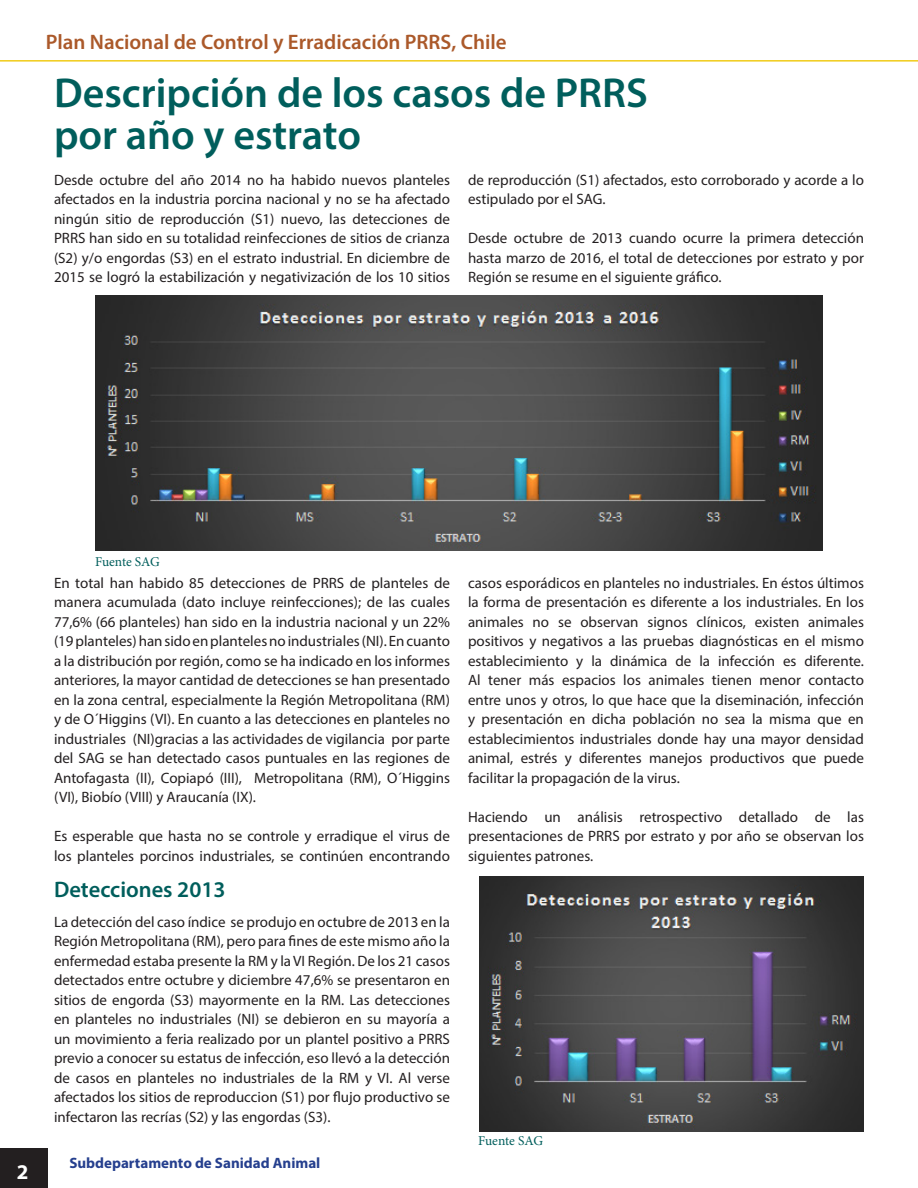
<style>
.page{position:relative;width:918px;height:1188px;background:#fff}
.page>*{position:absolute;margin:0;border:0;box-sizing:border-box;transform-origin:0 0}
.Head_1{font:600 42px/42px "Myriad Pro";color:#005e5c}
.Head_1-2{font:600 22.5px "Myriad Pro";color:#005e5c}
.t1{font:600 21px "Myriad Pro";color:#ab592a}
.t2{font:700 21px "Myriad Pro";color:#fff}
.Body{font:15px/19.5px "Myriad Pro";color:#231f20;text-align:justify}
.t3{font:700 15px "Myriad Pro";color:#253f8e}
.t4{font:13.5px "Minion Pro";letter-spacing:-.005em;color:#005e5c}
</style>
<div class="page">
<hr style="left:0;top:60px;width:918px;height:2px;background:#f0cb18">
<div style="left:0;top:1149px;width:47px;height:39px;background:#231f20"></div>
<img style="left:479px;top:877px;width:385px;height:255px">
<img style="left:96px;top:296px;width:727px;height:255px">
<h3 class="t1" style="left:46px;top:29px;width:462px">Plan Nacional de Control y Erradicación PRRS, Chile</h3>
<p class="Head_1" style="left:54px;top:71px;width:595px">Descripción de los casos de PRRS por año y estrato</p>
<p class="Body" style="left:54px;top:170px;width:398px">Desde octubre del año 2014 no ha habido nuevos planteles afectados en la industria porcina nacional y no se ha afectado ningún sitio de reproducción (S1) nuevo, las detecciones de PRRS han sido en su totalidad reinfecciones de sitios de crianza (S2) y/o engordas (S3) en el estrato industrial. En diciembre de 2015 se logró la estabilización y negativización de los 10 sitios</p>
<p class="Body" style="left:468px;top:170px;width:398px">de reproducción (S1) afectados, esto corroborado y acorde a lo estipulado por el SAG.</p>
<p class="Body" style="left:468px;top:228px;width:397px">Desde octubre de 2013 cuando ocurre la primera detección hasta marzo de 2016, el total de detecciones por estrato y por Región se resume en el siguiente gráfico.</p>
<p class="t2" style="left:17px;top:1158px;width:13px">2</p>
<p class="t4" style="left:95px;top:553px;width:66px">Fuente SAG</p>
<p class="Body" style="left:54px;top:573px;width:398px">En total han habido 85 detecciones de PRRS de planteles de manera acumulada (dato incluye reinfecciones); de las cuales 77,6% (66 planteles) han sido en la industria nacional y un 22% (19 planteles) han sido en planteles no industriales (NI). En cuanto a la distribución por región, como se ha indicado en los informes anteriores, la mayor cantidad de detecciones se han presentado en la zona central, especialmente la Región Metropolitana (RM) y de O´Higgins (VI). En cuanto a las detecciones en planteles no industriales (NI)gracias a las actividades de vigilancia por parte del SAG se han detectado casos puntuales en las regiones de Antofagasta (II), Copiapó (III), Metropolitana (RM), O´Higgins (VI), Biobío (VIII) y Araucanía (IX).</p>
<p class="Body" style="left:54px;top:826px;width:398px">Es esperable que hasta no se controle y erradique el virus de los planteles porcinos industriales, se continúen encontrando</p>
<p class="Head_1-2" style="left:54px;top:875px;width:173px">Detecciones 2013</p>
<p class="Body" style="left:54px;top:912px;width:398px">La detección del caso índice se produjo en octubre de 2013 en la Región Metropolitana (RM), pero para fines de este mismo año la enfermedad estaba presente la RM y la VI Región. De los 21 casos detectados entre octubre y diciembre 47,6% se presentaron en sitios de engorda (S3) mayormente en la RM. Las detecciones en planteles no industriales (NI) se debieron en su mayoría a un movimiento a feria realizado por un plantel positivo a PRRS previo a conocer su estatus de infección, eso llevó a la detección de casos en planteles no industriales de la RM y VI. Al verse afectados los sitios de reproduccion (S1) por flujo productivo se infectaron las recrías (S2) y las engordas (S3).</p>
<p class="t3" style="left:69px;top:1153px;width:253px">Subdepartamento de Sanidad Animal</p>
<p class="Body" style="left:468px;top:573px;width:398px">casos esporádicos en planteles no industriales. En éstos últimos la forma de presentación es diferente a los industriales. En los animales no se observan signos clínicos, existen animales positivos y negativos a las pruebas diagnósticas en el mismo establecimiento y la dinámica de la infección es diferente.<br>Al tener más espacios los animales tienen menor contacto entre unos y otros, lo que hace que la diseminación, infección y presentación en dicha población no sea la misma que en establecimientos industriales donde hay una mayor densidad animal, estrés y diferentes manejos productivos que puede facilitar la propagación de la virus.</p>
<p class="Body" style="left:468px;top:807px;width:398px">Haciendo un análisis retrospectivo detallado de las presentaciones de PRRS por estrato y por año se observan los siguientes patrones.</p>
<p class="t4" style="left:478px;top:1131px;width:66px">Fuente SAG</p>
</div>
